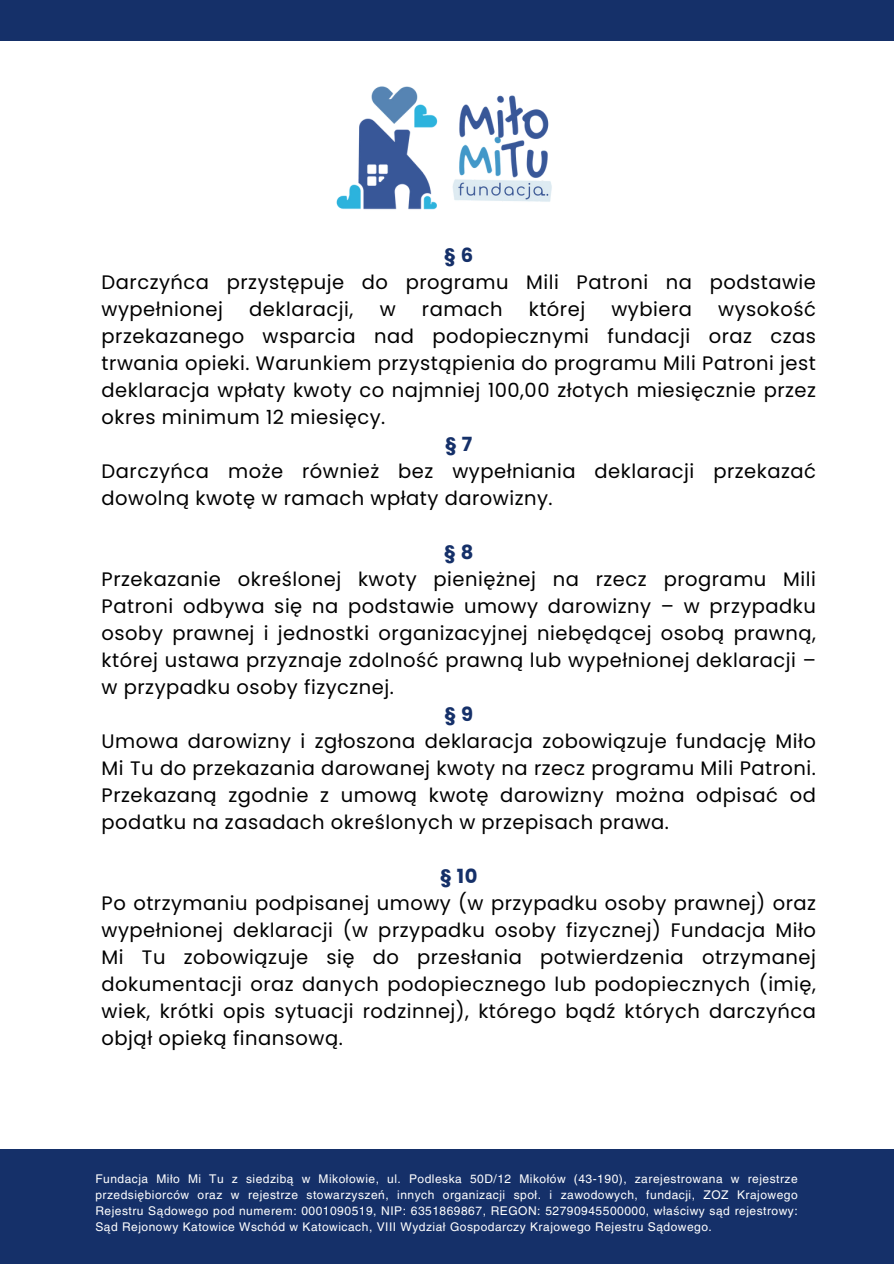
<style>
.page{position:relative;width:894px;height:1264px;background:#fff}
.page>*{position:absolute;margin:0;border:0;box-sizing:border-box;transform-origin:0 0}
.t1{font:19.5px/27px "Poppins";letter-spacing:.025em;color:#000}
.t2{font:700 19.5px "Poppins";color:#153069}
.t3{font:12px/16px "Helvetica LT Pro";letter-spacing:.04em;color:#fff;text-align:justify}
.s1{font-weight:700;color:#153069}
</style>
<div class="page">
<div style="left:0;top:1149px;width:893px;height:114px;background:#153069"></div>
<img style="left:336px;top:86px;width:216px;height:124px">
<div style="left:0;top:0;width:893px;height:41px;background:#153069"></div>
<h1 class="t1" style="left:102px;top:241px;width:715px;text-indent:342px"><span class="s1">§ 6<br></span>Darczyńca przystępuje do programu Mili Patroni na podstawie wypełnionej</h1>
<h1 class="t1" style="left:249px;top:295px;width:106px">deklaracji,</h1>
<h1 class="t1" style="left:379px;top:295px;width:17px">w</h1>
<h1 class="t1" style="left:422px;top:295px;width:82px">ramach</h1>
<h1 class="t1" style="left:528px;top:295px;width:58px">której</h1>
<h1 class="t1" style="left:611px;top:295px;width:82px">wybiera</h1>
<h1 class="t1" style="left:718px;top:295px;width:99px">wysokość</h1>
<h1 class="t1" style="left:102px;top:322px;width:715px">przekazanego wsparcia nad podopiecznymi fundacji oraz czas</h1>
<h1 class="t1" style="left:102px;top:349px;width:715px">trwania opieki. Warunkiem przystąpienia do programu Mili Patroni jest</h1>
<h1 class="t1" style="left:102px;top:376px;width:715px">deklaracja wpłaty kwoty co najmniej 100,00 złotych miesięcznie przez</h1>
<h1 class="t1" style="left:102px;top:403px;width:285px">okres minimum 12 miesięcy.</h1>
<h1 class="t2" style="left:445px;top:430px;width:29px">§ 7</h1>
<h1 class="t1" style="left:102px;top:457px;width:715px">Darczyńca może również bez wypełniania deklaracji przekazać</h1>
<h1 class="t1" style="left:102px;top:484px;width:452px">dowolną kwotę w ramach wpłaty darowizny.</h1>
<h1 class="t2" style="left:444px;top:538px;width:31px">§ 8</h1>
<h1 class="t1" style="left:102px;top:565px;width:715px">Przekazanie określonej kwoty pieniężnej na rzecz programu Mili</h1>
<h1 class="t1" style="left:102px;top:592px;width:715px">Patroni odbywa się na podstawie umowy darowizny – w przypadku</h1>
<h1 class="t1" style="left:102px;top:619px;width:715px">osoby prawnej i jednostki organizacyjnej niebędącej osobą prawną,</h1>
<h1 class="t1" style="left:102px;top:646px;width:715px">której ustawa przyznaje zdolność prawną lub wypełnionej deklaracji –</h1>
<h1 class="t1" style="left:102px;top:673px;width:294px">w przypadku osoby fizycznej.</h1>
<h1 class="t2" style="left:444px;top:700px;width:30px">§ 9</h1>
<h1 class="t1" style="left:102px;top:727px;width:715px">Umowa darowizny i zgłoszona deklaracja zobowiązuje fundację Miło</h1>
<h1 class="t1" style="left:102px;top:754px;width:715px">Mi Tu do przekazania darowanej kwoty na rzecz programu Mili Patroni.</h1>
<h1 class="t1" style="left:102px;top:781px;width:715px">Przekazaną zgodnie z umową kwotę darowizny można odpisać od</h1>
<h1 class="t1" style="left:102px;top:808px;width:568px">podatku na zasadach określonych w przepisach prawa.</h1>
<h1 class="t1" style="left:102px;top:862px;width:715px;text-indent:338px"><span class="s1">§ 10<br></span>Po otrzymaniu podpisanej umowy (w przypadku osoby prawnej) oraz wypełnionej deklaracji (w przypadku osoby fizycznej) Fundacja Miło Mi Tu zobowiązuje się do przesłania potwierdzenia otrzymanej dokumentacji oraz danych podopiecznego lub podopiecznych (imię, wiek, krótki opis sytuacji rodzinnej), którego bądź których darczyńca objął opieką finansową.</h1>
<p class="t3" style="left:95px;top:1171px;width:703px">Fundacja Miło Mi Tu z siedzibą w Mikołowie, ul. Podleska 50D/12 Mikołów (43-190), zarejestrowana w rejestrze przedsiębiorców oraz w rejestrze stowarzyszeń, innych organizacji społ. i zawodowych, fundacji, ZOZ Krajowego Rejestru Sądowego pod numerem: 0001090519, NIP: 6351869867, REGON: 52790945500000, właściwy sąd rejestrowy:<br>Sąd Rejonowy Katowice Wschód w Katowicach, VIII Wydział Gospodarczy Krajowego Rejestru Sądowego.</p>
</div>
